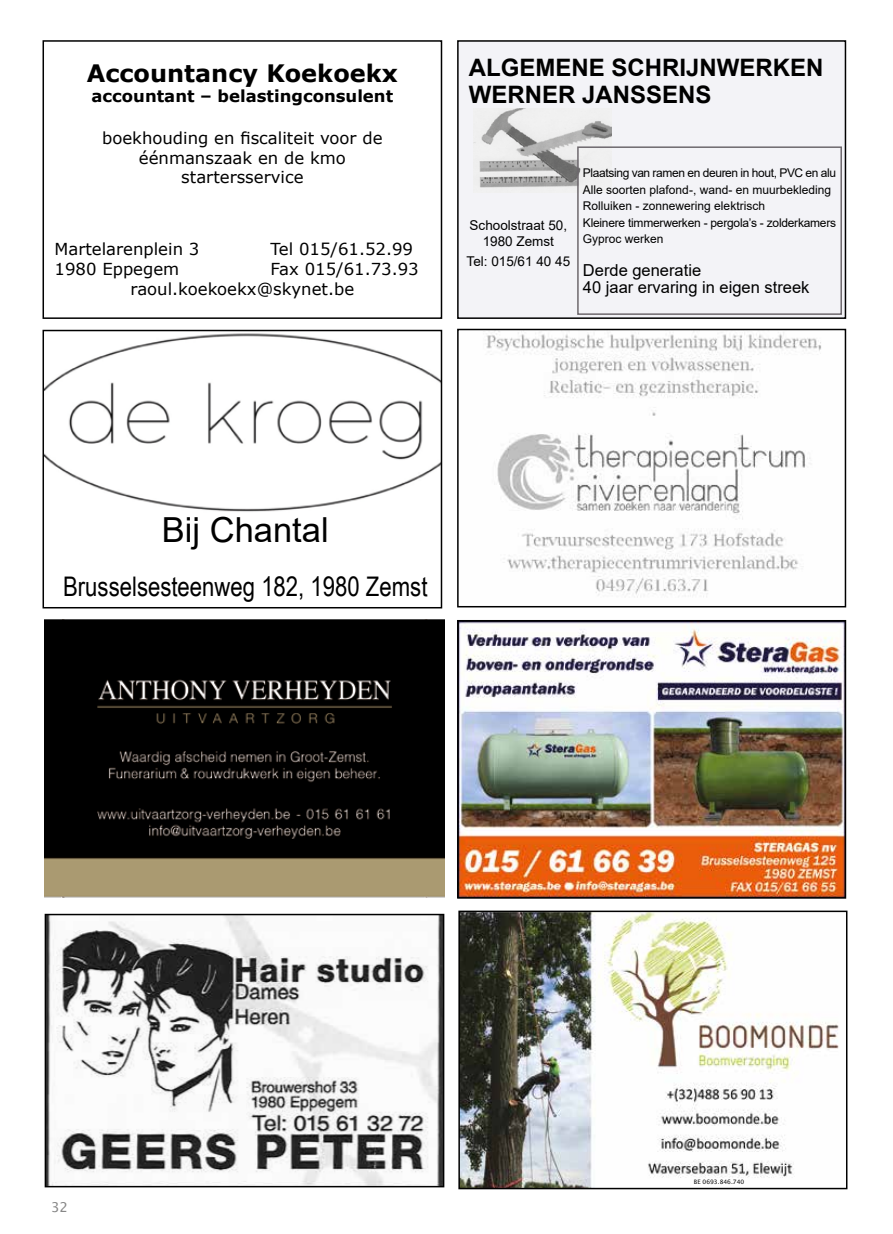
<style>
.page{position:relative;width:893px;height:1234px;background:#fff}
.page>*{position:absolute;margin:0;border:0;box-sizing:border-box;transform-origin:0 0}
.t1{font:34.5px "Arial";color:#000}
.t2{font:27px "Arial Narrow";color:#000}
.t3{font:700 24px/27px "Arial";color:#000}
.t4{font:700 24px "Verdana";color:#000}
.t5{font:16.5px/19.8px "Verdana";color:#000;text-align:center}
.t6{font:16.5px/16.5px "Arial";color:#000}
.t7{font:700 16.5px "Verdana";color:#000}
.t8{font:13.5px/16.5px "Arial";color:#000;text-align:center}
.t9{font:13.5px "Lucida Sans Std";color:#878787}
.t10{font:12px/16.5px "Arial";color:#000}
.t11{font:6px "Lucida Sans Std";color:#000}
</style>
<div class="page">
<div style="left:43px;top:40px;width:399px;height:279px;border:2px solid #000"></div>
<img style="left:486px;top:332px;width:335px;height:266px">
<div style="left:457px;top:329px;width:389px;height:278px;border:2px solid #000"></div>
<div style="left:458px;top:41px;width:387px;height:277px;background:#f3f3f7"></div>
<div style="left:457px;top:40px;width:389px;height:279px;border:2px solid #000"></div>
<img style="left:473px;top:108px;width:139px;height:80px">
<div style="left:577px;top:146px;width:265px;height:169px;border:2px solid #6d686d"></div>
<img style="left:460px;top:623px;width:383px;height:272px">
<div style="left:457px;top:620px;width:389px;height:278px;border:2px solid #000"></div>
<img style="left:45px;top:619px;width:399px;height:278px">
<img style="left:461px;top:913px;width:378px;height:272px">
<div style="left:458px;top:910px;width:389px;height:278px;border:2px solid #000"></div>
<img style="left:46px;top:333px;width:393px;height:179px">
<div style="left:43px;top:330px;width:399px;height:278px;border:2px solid #000"></div>
<img style="left:48px;top:916px;width:393px;height:268px">
<div style="left:45px;top:913px;width:399px;height:274px;border:2px solid #000"></div>
<h3 class="t4" style="left:87px;top:57px;width:313px">Accountancy Koekoekx</h3>
<h3 class="t7" style="left:92px;top:85px;width:303px">accountant – belastingconsulent</h3>
<h3 class="t5" style="left:102px;top:128px;width:282px">boekhouding en fiscaliteit voor de éénmanszaak en de kmo startersservice</h3>
<h3 class="t5" style="left:55px;top:239px;width:146px">Martelarenplein 3</h3>
<h3 class="t5" style="left:271px;top:239px;width:144px">Tel 015/61.52.99</h3>
<h3 class="t5" style="left:55px;top:259px;width:126px">1980 Eppegem</h3>
<h3 class="t5" style="left:131px;top:259px;width:290px;text-align:left;text-indent:140px">Fax 015/61.73.93 raoul.koekoekx@skynet.be</h3>
<h3 class="t3" style="left:469px;top:54px;width:356px">ALGEMENE SCHRIJNWERKEN<br>WERNER JANSSENS</h3>
<p class="t8" style="left:470px;top:216px;width:99px">Schoolstraat 50,<br>1980 Zemst</p>
<p class="t8" style="left:467px;top:252px;width:105px">Tel: 015/61 40 45</p>
<p class="t10" style="left:583px;top:165px;width:255px">Plaatsing van ramen en deuren in hout, PVC en alu Alle soorten plafond-, wand- en muurbekleding Rolluiken - zonnewering elektrisch<br>Kleinere timmerwerken - pergola’s - zolderkamers Gyproc werken</p>
<h3 class="t6" style="left:583px;top:262px;width:228px">Derde generatie<br>40 jaar ervaring in eigen streek</h3>
<h1 class="t1" style="left:162px;top:506px;width:168px">Bij Chantal</h1>
<h2 class="t2" style="left:63px;top:566px;width:366px">Brusselsesteenweg 182, 1980 Zemst</h2>
<p class="t9" style="left:51px;top:1198px;width:18px">32</p>
<p class="t11" style="left:694px;top:1177px;width:52px">BE 0693.846.740</p>
</div>
